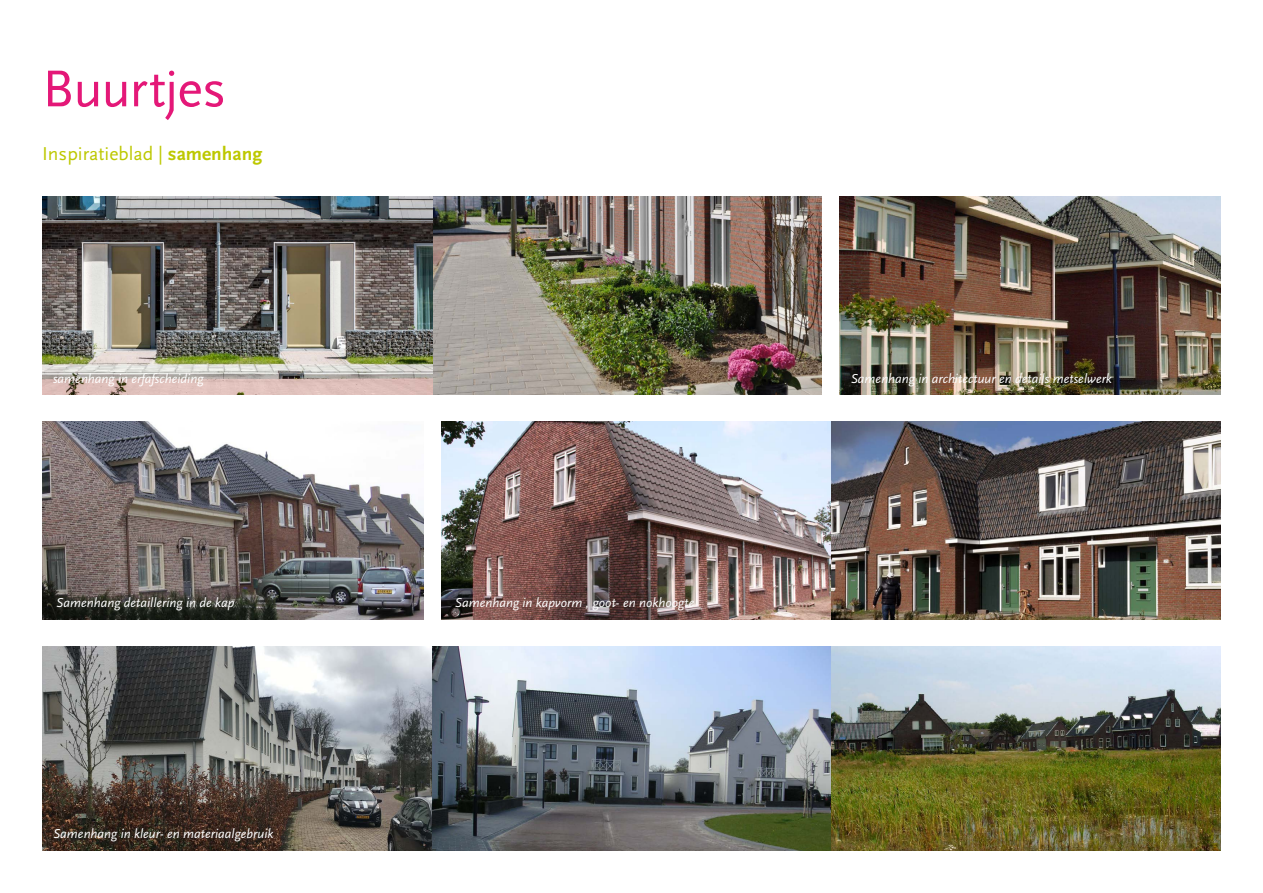
<style>
.page{position:relative;width:1263px;height:893px;background:#fff}
.page>*{position:absolute;margin:0;border:0;box-sizing:border-box;transform-origin:0 0}
.t1{font:54px "Scala Sans OT";letter-spacing:-.015em;color:#e41878}
.t2{font:19.5px "Scala Sans OT";color:#bdc800}
.t3{font:italic 13.5px "Scala Sans OT";color:#fff}
.s1{font-weight:700}
</style>
<div class="page">
<img style="left:43px;top:421px;width:380px;height:198px">
<img style="left:840px;top:196px;width:380px;height:198px">
<img style="left:42px;top:646px;width:390px;height:204px">
<img style="left:831px;top:421px;width:389px;height:198px">
<img style="left:831px;top:646px;width:389px;height:204px">
<svg style="left:432px;top:646px;width:399px;height:204px;background:#7d8790"></svg>
<img style="left:441px;top:421px;width:390px;height:198px">
<img style="left:432px;top:196px;width:390px;height:198px">
<img style="left:42px;top:196px;width:390px;height:198px">
<h1 class="t1" style="left:42px;top:57px;width:186px">Buurtjes</h1>
<h2 class="t2" style="left:42px;top:142px;width:222px">Inspiratieblad | <span class="s1">samenhang</span></h2>
<p class="t3" style="left:53px;top:371px;width:152px">samenhang in erfafscheiding</p>
<p class="t3" style="left:56px;top:594px;width:180px">Samenhang detaillering in de kap</p>
<p class="t3" style="left:53px;top:825px;width:222px">Samenhang in kleur- en materiaalgebruik</p>
<p class="t3" style="left:455px;top:594px;width:241px">Samenhang in kapvorm , goot- en nokhoogte</p>
<p class="t3" style="left:851px;top:371px;width:263px">Samenhang in architectuur en details metselwerk</p>
</div>
